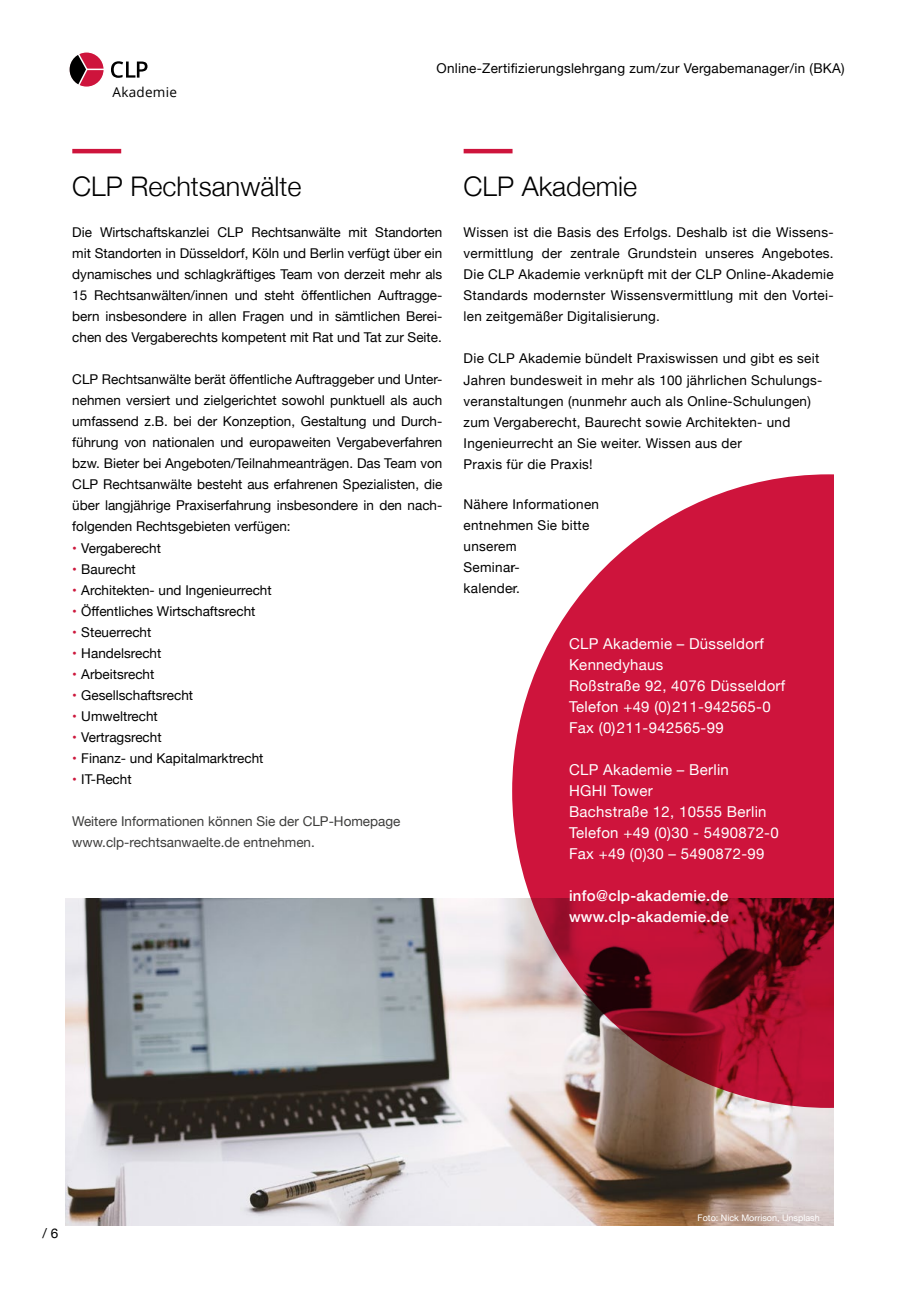
<style>
.page{position:relative;width:906px;height:1289px;background:#fff}
.page>*{position:absolute;margin:0;border:0;box-sizing:border-box;transform-origin:0 0}
.t1{font:300 27px "Helvetica Neue";color:#000}
.t2{font:15px/21px "Helvetica Neue";letter-spacing:.02em;color:#fff}
.t3{font:500 15px/21px "Helvetica Neue";letter-spacing:.02em;color:#fff}
.t4{font:13.5px/21px "Helvetica Neue";letter-spacing:.02em;color:#000;text-align:justify}
.t5{font:13.5px "Helvetica Neue";color:#000}
.t6{font:13.5px/21px "Helvetica Neue";color:#3c3c3b}
.t7{font:13.5px "Open Sans";letter-spacing:.02em;color:#000}
.t8{font:9px "Helvetica Neue";color:#fff}
.s1{color:#cd183d}
</style>
<div class="page">
<svg style="left:111px;top:61px;width:36px;height:17px"></svg>
<div style="left:68px;top:51px;width:37px;height:37px;border:2px solid #fff;border-radius:50%"></div>
<svg style="left:69px;top:52px;width:35px;height:36px"></svg>
<hr style="left:72px;top:149px;width:49px;height:4px;background:#ce143c">
<hr style="left:463px;top:149px;width:49px;height:4px;background:#ce143c">
<img style="left:66px;top:898px;width:767px;height:327px">
<svg style="left:512px;top:474px;width:321px;height:633px;background:#c53c58"></svg>
<p class="t7" style="left:113px;top:83px;width:66px">Akademie</p>
<p class="t4" style="left:436px;top:58px;width:409px">Online-Zertifizierungslehrgang zum/zur Vergabemanager/in (BKA)</p>
<h1 class="t1" style="left:72px;top:165px;width:231px">CLP Rechtsanwälte</h1>
<h1 class="t1" style="left:463px;top:165px;width:175px">CLP Akademie</h1>
<p class="t4" style="left:72px;top:223px;width:371px">Die Wirtschaftskanzlei CLP Rechtsanwälte mit Standorten mit Standorten in Düsseldorf, Köln und Berlin verfügt über ein dynamisches und schlagkräftiges Team von derzeit mehr als 15 Rechtsanwälten/innen und steht öffentlichen Auftragge&shy;bern insbesondere in allen Fragen und in sämtlichen Berei&shy;chen des Vergaberechts kompetent mit Rat und Tat zur Seite.</p>
<p class="t4" style="left:72px;top:370px;width:371px">CLP Rechtsanwälte berät öffentliche Auftraggeber und Unter&shy;nehmen versiert und zielgerichtet sowohl punktuell als auch umfassend z.B. bei der Konzeption, Gestaltung und Durch&shy;führung von nationalen und europaweiten Vergabeverfahren bzw. Bieter bei Angeboten/Teilnahmeanträgen. Das Team von CLP Rechtsanwälte besteht aus erfahrenen Spezialisten, die über langjährige Praxiserfahrung insbesondere in den nach&shy;folgenden Rechtsgebieten verfügen:</p>
<p class="t5" style="left:72px;top:538px;width:90px"><span class="s1">•</span> Vergaberecht</p>
<p class="t5" style="left:72px;top:559px;width:65px"><span class="s1">•</span> Baurecht</p>
<p class="t5" style="left:72px;top:580px;width:201px"><span class="s1">•</span> Architekten- und Ingenieurrecht</p>
<p class="t5" style="left:72px;top:601px;width:185px"><span class="s1">•</span> Öffentliches Wirtschaftsrecht</p>
<p class="t5" style="left:72px;top:622px;width:81px"><span class="s1">•</span> Steuerrecht</p>
<p class="t5" style="left:72px;top:643px;width:91px"><span class="s1">•</span> Handelsrecht</p>
<p class="t5" style="left:72px;top:664px;width:84px"><span class="s1">•</span> Arbeitsrecht</p>
<p class="t5" style="left:72px;top:685px;width:122px"><span class="s1">•</span> Gesellschaftsrecht</p>
<p class="t5" style="left:72px;top:706px;width:87px"><span class="s1">•</span> Umweltrecht</p>
<p class="t5" style="left:72px;top:727px;width:91px"><span class="s1">•</span> Vertragsrecht</p>
<p class="t5" style="left:72px;top:748px;width:193px"><span class="s1">•</span> Finanz- und Kapitalmarktrecht</p>
<p class="t4" style="left:72px;top:769px;width:61px"><span class="s1">•</span> IT-Recht</p>
<p class="t6" style="left:72px;top:811px;width:330px">Weitere Informationen können Sie der CLP-Homepage www.clp-rechtsanwaelte.de entnehmen.</p>
<p class="t4" style="left:463px;top:223px;width:371px">Wissen ist die Basis des Erfolgs. Deshalb ist die Wissens&shy;vermittlung der zentrale Grundstein unseres Angebotes.<br>Die CLP Akademie verknüpft mit der CLP Online-Akademie Standards modernster Wissensvermittlung mit den Vortei&shy;len zeitgemäßer Digitalisierung.</p>
<p class="t4" style="left:463px;top:349px;width:360px;text-align:left">Die CLP Akademie bündelt Praxiswissen und gibt es seit Jahren bundesweit in mehr als 100 jährlichen Schulungs&shy;veranstaltungen (nunmehr auch als Online-Schulungen) zum Vergaberecht, Baurecht sowie Architekten- und Ingenieurrecht an Sie weiter. Wissen aus der<br>Praxis für die Praxis!</p>
<p class="t4" style="left:463px;top:494px;width:137px;text-align:left">Nähere Informationen entnehmen Sie bitte unserem<br>Seminar-<br>kalender.</p>
<p class="t2" style="left:569px;top:634px;width:218px">CLP Akademie – Düsseldorf<br>Kennedyhaus<br>Roßstraße 92, 4076 Düsseldorf<br>Telefon +49 (0)211-942565-0<br>Fax (0)211-942565-99</p>
<p class="t2" style="left:569px;top:760px;width:211px">CLP Akademie – Berlin<br>HGHI Tower<br>Bachstraße 12, 10555 Berlin<br>Telefon +49 (0)30 - 5490872-0<br>Fax +49 (0)30 – 5490872-99</p>
<p class="t3" style="left:569px;top:883px;width:161px">info@clp-akademie.de www.clp-akademie.de</p>
<p class="t4" style="left:43px;top:1223px;width:17px">/ 6</p>
<p class="t8" style="left:697px;top:1211px;width:124px">Foto: Nick Morrison, Unsplash</p>
</div>
